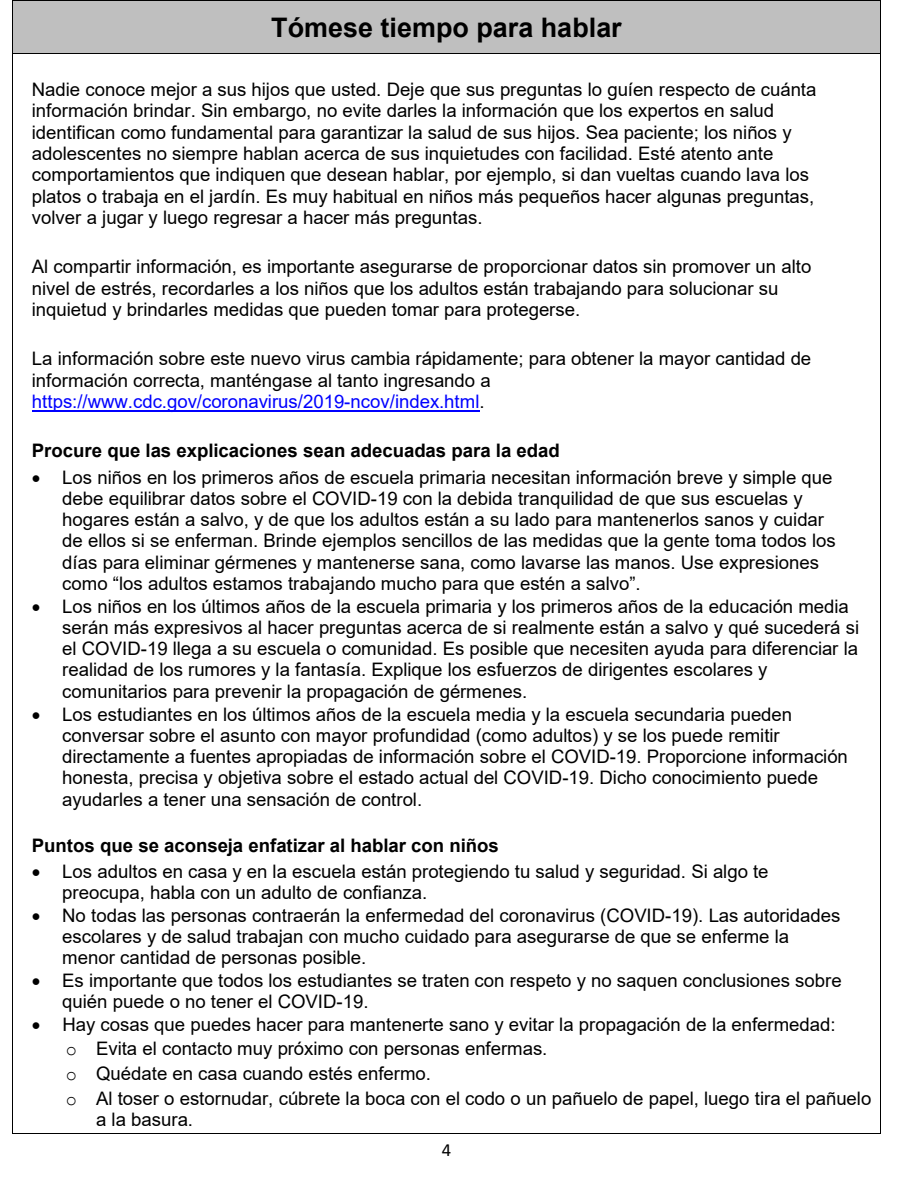
<style>
.page{position:relative;width:918px;height:1188px;background:#fff}
.page>*{position:absolute;margin:0;border:0;box-sizing:border-box;transform-origin:0 0}
.t1{font:700 26.85px "Arial";color:#000}
.t2{font:18.6px/21.3px "Arial";color:#000}
.t3{font:700 18.6px "Arial";color:#000}
.t4{font:18.6px "Calibri";color:#000}
.s1{color:#00f}
.s2{font-family:"Courier New"}
</style>
<div class="page">
<div style="left:13px;top:1px;width:867px;height:52px;background:#bfbfbf"></div>
<hr style="left:13px;top:0;width:867px;height:1px;background:#000">
<hr style="left:12px;top:1px;width:1px;height:52px;background:#000">
<hr style="left:880px;top:1px;width:1px;height:52px;background:#000">
<hr style="left:32px;top:410px;width:447px;height:1px;background:#00f">
<hr style="left:13px;top:53px;width:867px;height:1px;background:#000">
<hr style="left:12px;top:54px;width:1px;height:1080px;background:#000">
<hr style="left:13px;top:1134px;width:867px;height:1px;background:#000">
<hr style="left:880px;top:54px;width:1px;height:1080px;background:#000">
<h1 class="t1" style="left:271px;top:8px;width:352px">Tómese tiempo para hablar</h1>
<p class="t2" style="left:32px;top:79px;width:786px">Nadie conoce mejor a sus hijos que usted. Deje que sus preguntas lo guíen respecto de cuánta información brindar. Sin embargo, no evite darles la información que los expertos en salud identifican como fundamental para garantizar la salud de sus hijos. Sea paciente; los niños y adolescentes no siempre hablan acerca de sus inquietudes con facilidad. Esté atento ante comportamientos que indiquen que desean hablar, por ejemplo, si dan vueltas cuando lava los platos o trabaja en el jardín. Es muy habitual en niños más pequeños hacer algunas preguntas, volver a jugar y luego regresar a hacer más preguntas.</p>
<p class="t2" style="left:32px;top:256px;width:781px">Al compartir información, es importante asegurarse de proporcionar datos sin promover un alto nivel de estrés, recordarles a los niños que los adultos están trabajando para solucionar su inquietud y brindarles medidas que pueden tomar para protegerse.</p>
<p class="t2" style="left:32px;top:348px;width:781px">La información sobre este nuevo virus cambia rápidamente; para obtener la mayor cantidad de información correcta, manténgase al tanto ingresando a <span class="s1">https://www.cdc.gov/coronavirus/2019-ncov/index.html</span>.</p>
<p class="t3" style="left:32px;top:438px;width:529px">Procure que las explicaciones sean adecuadas para la edad</p>
<p class="t2" style="left:62px;top:466px;width:775px;text-indent:-30px">• Los niños en los primeros años de escuela primaria necesitan información breve y simple que debe equilibrar datos sobre el COVID-19 con la debida tranquilidad de que sus escuelas y hogares están a salvo, y de que los adultos están a su lado para mantenerlos sanos y cuidar de ellos si se enferman. Brinde ejemplos sencillos de las medidas que la gente toma todos los días para eliminar gérmenes y mantenerse sana, como lavarse las manos. Use expresiones como “los adultos estamos trabajando mucho para que estén a salvo”.</p>
<p class="t2" style="left:62px;top:595px;width:799px;text-indent:-30px">• Los niños en los últimos años de la escuela primaria y los primeros años de la educación media serán más expresivos al hacer preguntas acerca de si realmente están a salvo y qué sucederá si el COVID-19 llega a su escuela o comunidad. Es posible que necesiten ayuda para diferenciar la realidad de los rumores y la fantasía. Explique los esfuerzos de dirigentes escolares y comunitarios para prevenir la propagación de gérmenes.</p>
<p class="t2" style="left:62px;top:703px;width:787px;text-indent:-30px">• Los estudiantes en los últimos años de la escuela media y la escuela secundaria pueden conversar sobre el asunto con mayor profundidad (como adultos) y se los puede remitir directamente a fuentes apropiadas de información sobre el COVID-19. Proporcione información honesta, precisa y objetiva sobre el estado actual del COVID-19. Dicho conocimiento puede ayudarles a tener una sensación de control.</p>
<p class="t3" style="left:32px;top:832px;width:469px">Puntos que se aconseja enfatizar al hablar con niños</p>
<p class="t2" style="left:62px;top:860px;width:708px;text-indent:-30px">• Los adultos en casa y en la escuela están protegiendo tu salud y seguridad. Si algo te preocupa, habla con un adulto de confianza.</p>
<p class="t2" style="left:62px;top:904px;width:780px;text-indent:-30px">• No todas las personas contraerán la enfermedad del coronavirus (COVID-19). Las autoridades escolares y de salud trabajan con mucho cuidado para asegurarse de que se enferme la menor cantidad de personas posible.</p>
<p class="t2" style="left:62px;top:970px;width:781px;text-indent:-30px">• Es importante que todos los estudiantes se traten con respeto y no saquen conclusiones sobre quién puede o no tener el COVID-19.</p>
<p class="t2" style="left:66px;top:1012px;width:807px;line-height:24.8px;text-indent:-34px">• Hay cosas que puedes hacer para mantenerte sano y evitar la propagación de la enfermedad:<br><span class="s2">o</span> Evita el contacto muy próximo con personas enfermas.<br><span class="s2">o</span> Quédate en casa cuando estés enfermo.<br><span class="s2">o</span> Al toser o estornudar, cúbrete la boca con el codo o un pañuelo de papel, luego tira el pañuelo</p>
<p class="t2" style="left:96px;top:1109px;width:99px">a la basura.</p>
<p class="t4" style="left:442px;top:1137px;width:11px">4</p>
</div>
